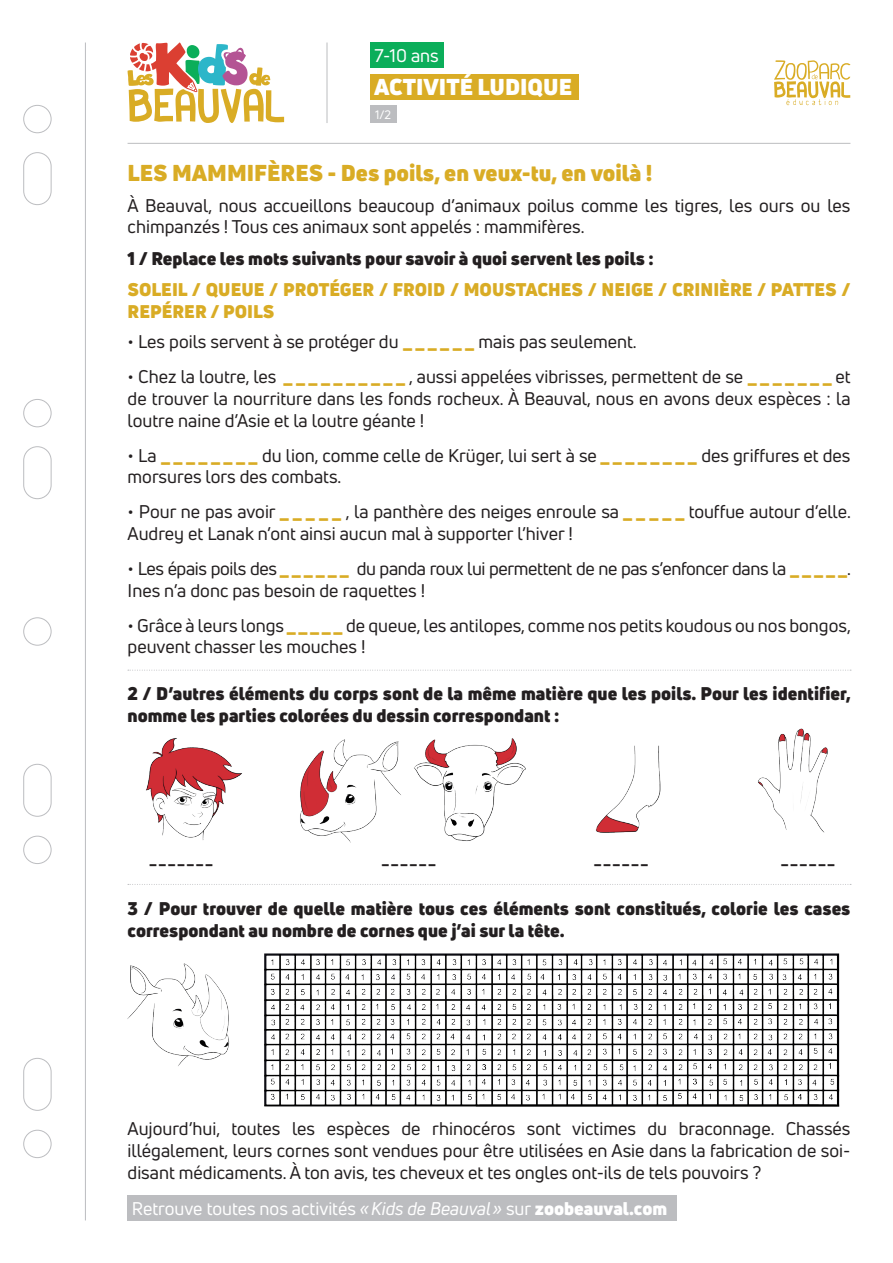
<style>
.page{position:relative;width:893px;height:1263px;background:#fff}
.page>*{position:absolute;margin:0;border:0;box-sizing:border-box;transform-origin:0 0}
.t1{font:900 22.5px "Uni Neue";color:#d9ac25}
.t2{font:900 22.5px "Uni Neue";color:#fff}
.t3{font:18px/21.6px "Uni Neue";color:#231f20}
.t4{font:900 18px/21.6px "Uni Neue";color:#231f20}
.t5{font:18px/21.6px "Uni Neue";letter-spacing:-.02em;color:#231f20}
.t6{font:900 18px/21.6px "Uni Neue";color:#d9ac25}
.t7{font:18px "Uni Neue";color:#fff}
.t8{font:900 13.5px "Uni Neue";color:#231f20}
.t9{font:12px "Uni Neue";color:#fff}
.s1{font-weight:900;color:#d9ac25}
.s2{font-style:italic}
.s3{font-weight:900}
</style>
<div class="page">
<hr style="left:85px;top:43px;width:1px;height:1177px;background:#bcbdc0">
<div style="left:23px;top:105px;width:28px;height:28px;border:1px solid #bcbdc0;border-radius:50%"></div>
<div style="left:23px;top:1130px;width:28px;height:28px;border:1px solid #bcbdc0;border-radius:50%"></div>
<div style="left:23px;top:399px;width:28px;height:28px;border:1px solid #bcbdc0;border-radius:50%"></div>
<div style="left:23px;top:617px;width:28px;height:28px;border:1px solid #bcbdc0;border-radius:50%"></div>
<div style="left:23px;top:836px;width:28px;height:28px;border:1px solid #bcbdc0;border-radius:50%"></div>
<div style="left:23px;top:152px;width:28px;height:53px;border:1px solid #bcbdc0;border-radius:14px"></div>
<div style="left:23px;top:1058px;width:28px;height:53px;border:1px solid #bcbdc0;border-radius:14px"></div>
<div style="left:23px;top:446px;width:28px;height:53px;border:1px solid #bcbdc0;border-radius:14px"></div>
<div style="left:23px;top:764px;width:28px;height:53px;border:1px solid #bcbdc0;border-radius:14px"></div>
<img style="left:264px;top:953px;width:576px;height:154px">
<svg style="left:128px;top:670px;width:723px;height:1px"></svg>
<svg style="left:128px;top:884px;width:723px;height:1px"></svg>
<img style="left:146px;top:738px;width:96px;height:102px">
<img style="left:300px;top:739px;width:101px;height:104px">
<img style="left:127px;top:963px;width:103px;height:103px">
<img style="left:414px;top:738px;width:111px;height:103px">
<img style="left:596px;top:745px;width:65px;height:88px">
<img style="left:758px;top:728px;width:70px;height:105px">
<svg style="left:128px;top:43px;width:156px;height:80px"></svg>
<div style="left:370px;top:74px;width:208px;height:25px;background:#d9ac25"></div>
<hr style="left:327px;top:43px;width:1px;height:80px;background:#bcbdc0">
<hr style="left:128px;top:143px;width:722px;height:1px;background:#bcbdc0">
<svg style="left:774px;top:60px;width:76px;height:45px"></svg>
<div style="left:370px;top:106px;width:26px;height:17px;background:#bcbdc0"></div>
<div style="left:370px;top:43px;width:73px;height:25px;background:#0bae5a"></div>
<div style="left:128px;top:1195px;width:549px;height:25px;background:#bcbdc0"></div>
<p class="t7" style="left:375px;top:44px;width:66px">7-10 ans</p>
<p class="t2" style="left:374px;top:71px;width:200px">ACTIVITÉ LUDIQUE</p>
<p class="t9" style="left:375px;top:107px;width:17px">1/2</p>
<p class="t1" style="left:128px;top:157px;width:526px">LES MAMMIFÈRES - Des poils, en veux-tu, en voilà !</p>
<p class="t3" style="left:128px;top:194px;width:724px">À Beauval, nous accueillons beaucoup d’animaux poilus comme les tigres, les ours ou les chimpanzés ! Tous ces animaux sont appelés : mammifères.</p>
<p class="t4" style="left:128px;top:248px;width:528px">1 / Replace les mots suivants pour savoir à quoi servent les poils :</p>
<p class="t6" style="left:128px;top:278px;width:724px">SOLEIL / QUEUE / PROTÉGER / FROID / MOUSTACHES / NEIGE / CRINIÈRE / PATTES /<br>REPÉRER / POILS</p>
<p class="t3" style="left:128px;top:331px;width:511px">• Les poils servent à se protéger du <span class="s1">_ _ _ _ _ _</span> mais pas seulement.</p>
<p class="t3" style="left:128px;top:366px;width:724px;text-align:justify">• Chez la loutre, les <span class="s1">_ _ _ _ _ _ _ _ _ _</span> , aussi appelées vibrisses, permettent de se <span class="s1">_ _ _ _ _ _ _</span> et de trouver la nourriture dans les fonds rocheux. À Beauval, nous en avons deux espèces : la loutre naine d’Asie et la loutre géante !</p>
<p class="t3" style="left:128px;top:444px;width:724px">• La <span class="s1">_ _ _ _ _ _ _ _</span> du lion, comme celle de Krüger, lui sert à se <span class="s1">_ _ _ _ _ _ _ _</span> des griffures et des morsures lors des combats.</p>
<p class="t3" style="left:128px;top:501px;width:725px">• Pour ne pas avoir <span class="s1">_ _ _ _ _</span> , la panthère des neiges enroule sa <span class="s1">_ _ _ _ _</span> touffue autour d’elle.<br>Audrey et Lanak n’ont ainsi aucun mal à supporter l’hiver !</p>
<p class="t5" style="left:128px;top:558px;width:725px">• Les épais poils des <span class="s1">_ _ _ _ _ _</span> du panda roux lui permettent de ne pas s’enfoncer dans la <span class="s1">_ _ _ _ _</span>.<br>Ines n’a donc pas besoin de raquettes !</p>
<p class="t3" style="left:128px;top:614px;width:725px">• Grâce à leurs longs <span class="s1">_ _ _ _ _</span> de queue, les antilopes, comme nos petits koudous ou nos bongos, peuvent chasser les mouches !</p>
<p class="t4" style="left:128px;top:683px;width:725px">2 / D’autres éléments du corps sont de la même matière que les poils. Pour les identifier, nomme les parties colorées du dessin correspondant :</p>
<p class="t8" style="left:149px;top:850px;width:65px">_ _ _ _ _ _ _</p>
<p class="t8" style="left:382px;top:850px;width:55px">_ _ _ _ _ _</p>
<p class="t8" style="left:594px;top:850px;width:55px">_ _ _ _ _ _</p>
<p class="t8" style="left:781px;top:850px;width:55px">_ _ _ _ _ _</p>
<p class="t4" style="left:128px;top:897px;width:724px">3 / Pour trouver de quelle matière tous ces éléments sont constitués, colorie les cases correspondant au nombre de cornes que j’ai sur la tête.</p>
<p class="t3" style="left:128px;top:1118px;width:724px;text-align:justify">Aujourd’hui, toutes les espèces de rhinocéros sont victimes du braconnage. Chassés illégalement, leurs cornes sont vendues pour être utilisées en Asie dans la fabrication de soi&shy;disant médicaments. À ton avis, tes cheveux et tes ongles ont-ils de tels pouvoirs ?</p>
<p class="t7" style="left:132px;top:1197px;width:537px">Retrouve toutes nos activités <span class="s2">«Kids de Beauval»</span> sur <span class="s3">zoobeauval.com</span></p>
</div>
